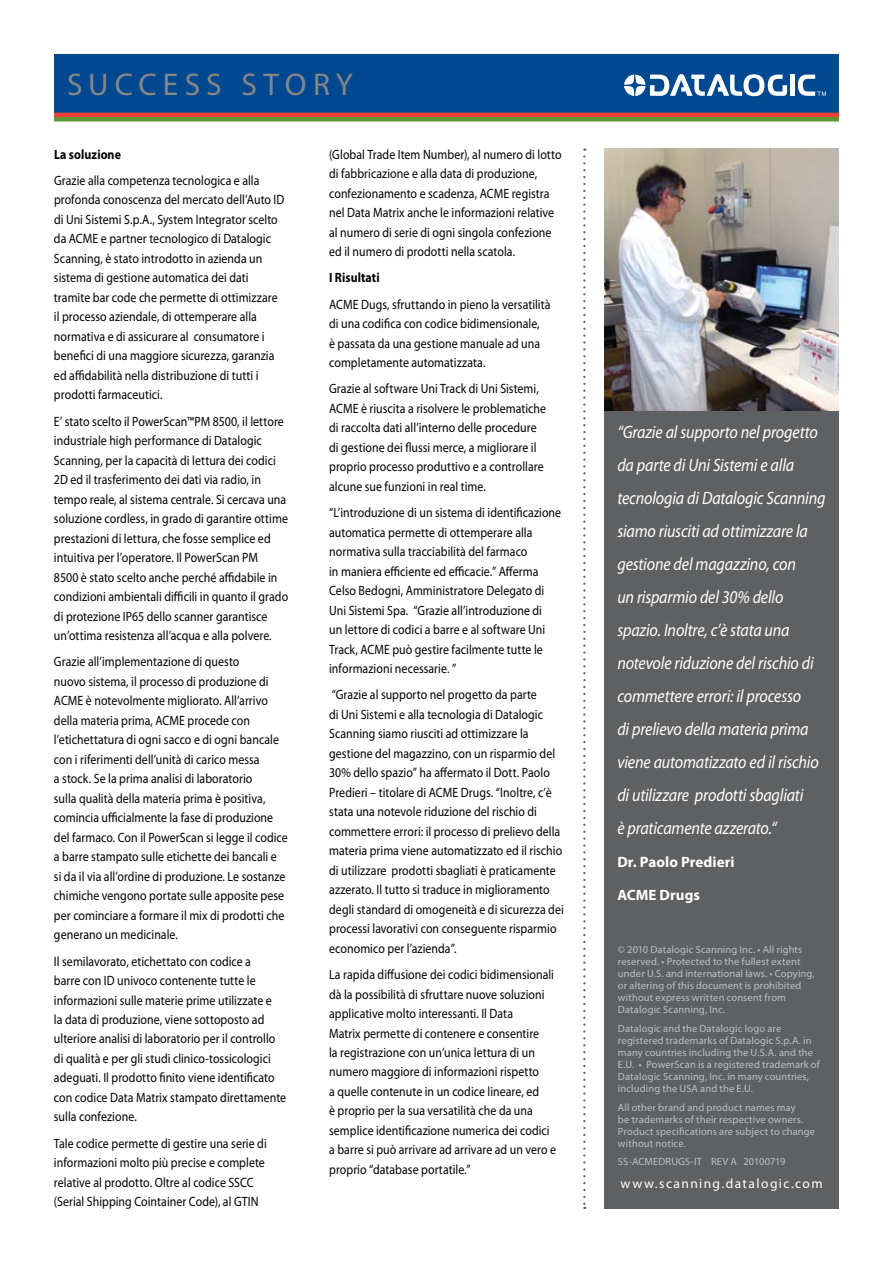
<style>
.page{position:relative;width:893px;height:1263px;background:#fff}
.page>*{position:absolute;margin:0;border:0;box-sizing:border-box;transform-origin:0 0}
.t1{font:31.5px "Myriad Pro";letter-spacing:.185em;color:#858689}
.t2{font:italic 18px/33px "Myriad Pro";letter-spacing:-.01em;color:#fff;scale:.89 1}
.t3{font:700 15px "Myriad Pro";letter-spacing:.005em;color:#fff}
.t4{font:13.5px/19.5px "Myriad Pro";letter-spacing:.005em;color:#000;scale:.88 1}
.t5{font:13.5px "Myriad Pro";letter-spacing:.1em;color:#fff}
.t6{font:700 13.5px "Myriad Pro";letter-spacing:.01em;color:#000;scale:.88 1}
.t7{font:10.5px/12px "Myriad Pro";letter-spacing:.01em;color:#bcbec0}
</style>
<div class="page">
<div style="left:604px;top:410px;width:235px;height:799px;background:#5f6062"></div>
<svg style="left:583px;top:149px;width:2px;height:1060px"></svg>
<img style="left:604px;top:148px;width:235px;height:262px">
<div style="left:54px;top:54px;width:785px;height:59px;background:#004990"></div>
<hr style="left:54px;top:113px;width:785px;height:4px;background:#ef4135">
<hr style="left:54px;top:117px;width:785px;height:4px;background:#5e9732">
<div style="left:790px;top:75px;width:5px;height:21px;background:#fff"></div>
<svg style="left:624px;top:74px;width:163px;height:22px"></svg>
<svg style="left:798px;top:75px;width:28px;height:21px"></svg>
<h1 class="t1" style="left:67px;top:65px;width:287px">success story</h1>
<p class="t6" style="left:54px;top:145px;width:78px">La soluzione</p>
<p class="t4" style="left:54px;top:170px;width:263px">Grazie alla competenza tecnologica e alla profonda conoscenza del mercato dell’Auto ID di Uni Sistemi S.p.A., System Integrator scelto da ACME e partner tecnologico di Datalogic Scanning, è stato introdotto in azienda un sistema di gestione automatica dei dati tramite bar code che permette di ottimizzare il processo aziendale, di ottemperare alla normativa e di assicurare al consumatore i benefici di una maggiore sicurezza, garanzia ed affidabilità nella distribuzione di tutti i prodotti farmaceutici.</p>
<p class="t4" style="left:54px;top:411px;width:268px">E’ stato scelto il PowerScan™PM 8500, il lettore industriale high performance di Datalogic Scanning, per la capacità di lettura dei codici 2D ed il trasferimento dei dati via radio, in tempo reale, al sistema centrale. Si cercava una soluzione cordless, in grado di garantire ottime prestazioni di lettura, che fosse semplice ed intuitiva per l’operatore. Il PowerScan PM<br>8500 è stato scelto anche perché affidabile in condizioni ambientali difficili in quanto il grado di protezione IP65 dello scanner garantisce un’ottima resistenza all’acqua e alla polvere.</p>
<p class="t4" style="left:54px;top:652px;width:267px">Grazie all’implementazione di questo<br>nuovo sistema, il processo di produzione di ACME è notevolmente migliorato. All’arrivo della materia prima, ACME procede con l’etichettatura di ogni sacco e di ogni bancale con i riferimenti dell’unità di carico messa<br>a stock. Se la prima analisi di laboratorio<br>sulla qualità della materia prima è positiva, comincia ufficialmente la fase di produzione del farmaco. Con il PowerScan si legge il codice a barre stampato sulle etichette dei bancali e<br>si da il via all’ordine di produzione. Le sostanze chimiche vengono portate sulle apposite pese per cominciare a formare il mix di prodotti che generano un medicinale.</p>
<p class="t4" style="left:54px;top:951px;width:265px">Il semilavorato, etichettato con codice a<br>barre con ID univoco contenente tutte le informazioni sulle materie prime utilizzate e<br>la data di produzione, viene sottoposto ad ulteriore analisi di laboratorio per il controllo di qualità e per gli studi clinico-tossicologici adeguati. Il prodotto finito viene identificato con codice Data Matrix stampato direttamente sulla confezione.</p>
<p class="t4" style="left:54px;top:1133px;width:243px">Tale codice permette di gestire una serie di informazioni molto più precise e complete relative al prodotto. Oltre al codice SSCC (Serial Shipping Cointainer Code), al GTIN</p>
<p class="t4" style="left:329px;top:144px;width:266px">(Global Trade Item Number), al numero di lotto di fabbricazione e alla data di produzione, confezionamento e scadenza, ACME registra nel Data Matrix anche le informazioni relative al numero di serie di ogni singola confezione ed il numero di prodotti nella scatola.</p>
<p class="t6" style="left:329px;top:269px;width:59px">I Risultati</p>
<p class="t4" style="left:329px;top:294px;width:253px">ACME Dugs, sfruttando in pieno la versatilità di una codifica con codice bidimensionale,<br>è passata da una gestione manuale ad una completamente automatizzata.</p>
<p class="t4" style="left:329px;top:379px;width:248px">Grazie al software Uni Track di Uni Sistemi, ACME è riuscita a risolvere le problematiche di raccolta dati all’interno delle procedure di gestione dei flussi merce, a migliorare il proprio processo produttivo e a controllare alcune sue funzioni in real time.</p>
<p class="t4" style="left:329px;top:503px;width:265px">“L’introduzione di un sistema di identificazione automatica permette di ottemperare alla normativa sulla tracciabilità del farmaco<br>in maniera efficiente ed efficacie.” Afferma Celso Bedogni, Amministratore Delegato di Uni Sistemi Spa. “Grazie all’introduzione di<br>un lettore di codici a barre e al software Uni Track, ACME può gestire facilmente tutte le informazioni necessarie. ”</p>
<p class="t4" style="left:329px;top:685px;width:268px">“Grazie al supporto nel progetto da parte<br>di Uni Sistemi e alla tecnologia di Datalogic Scanning siamo riusciti ad ottimizzare la gestione del magazzino, con un risparmio del 30% dello spazio” ha affermato il Dott. Paolo Predieri – titolare di ACME Drugs. “Inoltre, c’è stata una notevole riduzione del rischio di commettere errori: il processo di prelievo della materia prima viene automatizzato ed il rischio di utilizzare prodotti sbagliati è praticamente azzerato. Il tutto si traduce in miglioramento degli standard di omogeneità e di sicurezza dei processi lavorativi con conseguente risparmio economico per l’azienda”.</p>
<p class="t4" style="left:329px;top:964px;width:259px">La rapida diffusione dei codici bidimensionali dà la possibilità di sfruttare nuove soluzioni applicative molto interessanti. Il Data<br>Matrix permette di contenere e consentire<br>la registrazione con un’unica lettura di un numero maggiore di informazioni rispetto<br>a quelle contenute in un codice lineare, ed<br>è proprio per la sua versatilità che da una semplice identificazione numerica dei codici a barre si può arrivare ad arrivare ad un vero e proprio “database portatile.”</p>
<p class="t2" style="left:617px;top:415px;width:235px">“Grazie al supporto nel progetto da parte di Uni Sistemi e alla tecnologia di Datalogic Scanning siamo riusciti ad ottimizzare la gestione del magazzino, con<br>un risparmio del 30% dello spazio. Inoltre, c’è stata una notevole riduzione del rischio di commettere errori: il processo<br>di prelievo della materia prima viene automatizzato ed il rischio di utilizzare prodotti sbagliati<br>è praticamente azzerato.“</p>
<p class="t3" style="left:617px;top:852px;width:119px">Dr. Paolo Predieri</p>
<p class="t3" style="left:617px;top:885px;width:84px">ACME Drugs</p>
<p class="t7" style="left:618px;top:943px;width:198px">© 2010 Datalogic Scanning Inc. • All rights reserved. • Protected to the fullest extent under U.S. and international laws. • Copying, or altering of this document is prohibited without express written consent from Datalogic Scanning, Inc.</p>
<p class="t7" style="left:618px;top:1022px;width:203px">Datalogic and the Datalogic logo are registered trademarks of Datalogic S.p.A. in many countries including the U.S.A. and the E.U. • PowerScan is a registered trademark of Datalogic Scanning, Inc. in many countries, including the USA and the E.U.</p>
<p class="t7" style="left:618px;top:1101px;width:199px">All other brand and product names may<br>be trademarks of their respective owners.<br>Product specifications are subject to change without notice.</p>
<p class="t7" style="left:618px;top:1155px;width:169px">SS-ACMEDRUGS-IT REV A 20100719</p>
<p class="t5" style="left:621px;top:1175px;width:204px">www.scanning.datalogic.com</p>
</div>
